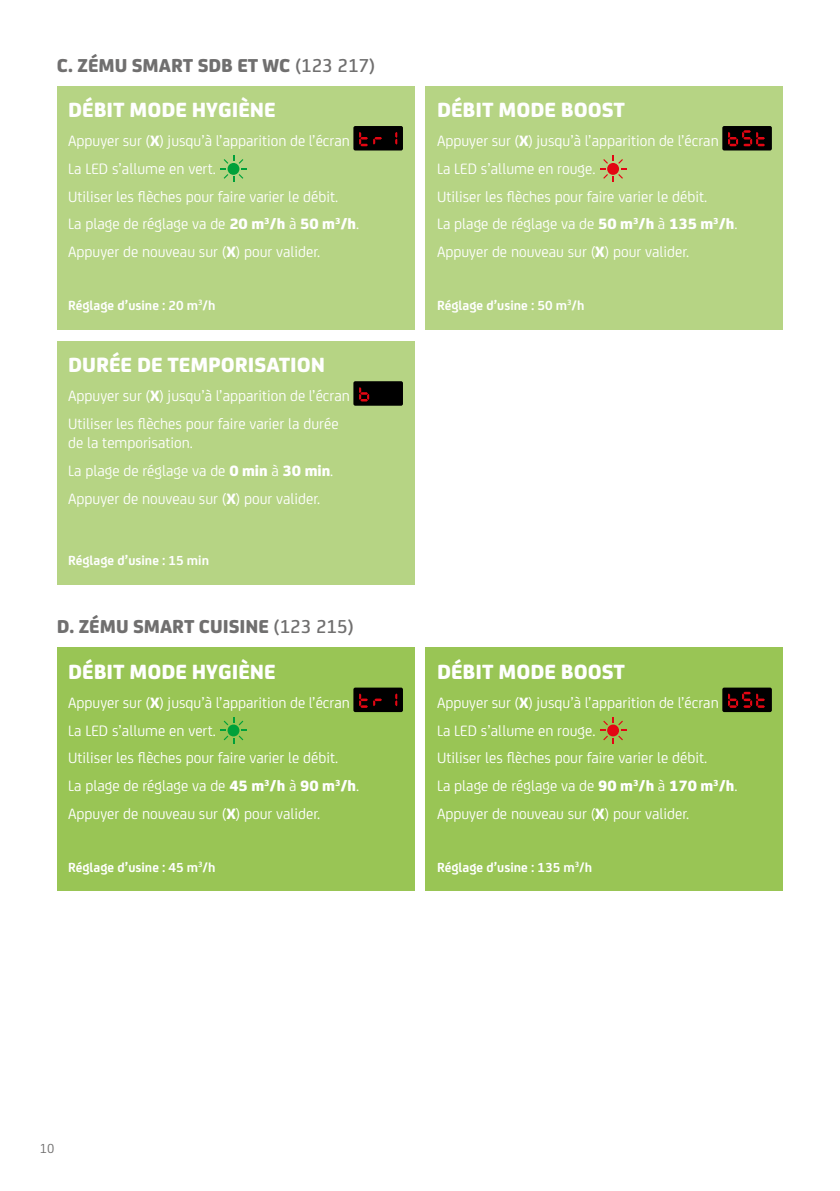
<style>
.page{position:relative;width:840px;height:1191px;background:#fff}
.page>*{position:absolute;margin:0;border:0;box-sizing:border-box;transform-origin:0 0}
.t1{font:800 22px "FS Joey";color:#fff}
.t2{font:800 20px "FS Joey";color:#706f6f}
.t3{font:16px/27.8px "FS Joey";color:#fff}
.t4{font:700 14px "FS Joey";color:#fff}
.t5{font:14px "FS Joey";color:#706f6f}
.s1{font-weight:500}
.s2{font-weight:800}
</style>
<div class="page">
<div style="left:57px;top:86px;width:357px;height:244px;background:#b6d484"></div>
<div style="left:353px;top:126px;width:50px;height:24px;background:#000;border-radius:2px"></div>
<svg style="left:359px;top:132px;width:38px;height:14px"></svg>
<svg style="left:220px;top:156px;width:27px;height:26px"></svg>
<div style="left:57px;top:647px;width:357px;height:244px;background:#99c555"></div>
<div style="left:353px;top:687px;width:50px;height:25px;background:#000;border-radius:2px"></div>
<svg style="left:359px;top:693px;width:38px;height:15px"></svg>
<svg style="left:220px;top:717px;width:27px;height:27px"></svg>
<div style="left:57px;top:341px;width:357px;height:244px;background:#b6d484"></div>
<div style="left:353px;top:381px;width:50px;height:25px;background:#000;border-radius:2px"></div>
<svg style="left:359px;top:387px;width:11px;height:14px"></svg>
<div style="left:425px;top:86px;width:357px;height:244px;background:#b6d484"></div>
<div style="left:722px;top:126px;width:49px;height:24px;background:#000;border-radius:2px"></div>
<svg style="left:728px;top:130px;width:37px;height:16px"></svg>
<svg style="left:600px;top:156px;width:26px;height:26px"></svg>
<div style="left:425px;top:647px;width:357px;height:244px;background:#99c555"></div>
<div style="left:722px;top:687px;width:49px;height:25px;background:#000;border-radius:2px"></div>
<svg style="left:728px;top:692px;width:37px;height:16px"></svg>
<svg style="left:600px;top:717px;width:26px;height:27px"></svg>
<p class="t2" style="left:57px;top:49px;width:320px">C. ZÉMU SMART SDB ET WC <span class="s1">(123 217)</span></p>
<h1 class="t1" style="left:68px;top:93px;width:209px">DÉBIT MODE HYGIÈNE</h1>
<p class="t3" style="left:68px;top:126px;width:292px">Appuyer sur (<span class="s2">X</span>) jusqu’à l’apparition de l’écran La LED s’allume en vert.<br>Utiliser les flèches pour faire varier le débit.<br>La plage de réglage va de <span class="s2">20 m</span><sup>3</sup><span class="s2">/h</span> à <span class="s2">50 m</span><sup>3</sup><span class="s2">/h</span>.<br>Appuyer de nouveau sur (<span class="s2">X</span>) pour valider.</p>
<p class="t4" style="left:68px;top:295px;width:149px">Réglage d’usine : 20 m<sup>3</sup>/h</p>
<h1 class="t1" style="left:68px;top:348px;width:258px">DURÉE DE TEMPORISATION</h1>
<p class="t3" style="left:68px;top:381px;width:283px">Appuyer sur (<span class="s2">X</span>) jusqu’à l’apparition de l’écran<br>Utiliser les flèches pour faire varier la durée</p>
<p class="t3" style="left:68px;top:428px;width:266px">de la temporisation.<br>La plage de réglage va de <span class="s2">0 min</span> à <span class="s2">30 min</span>.<br>Appuyer de nouveau sur (<span class="s2">X</span>) pour valider.</p>
<p class="t4" style="left:68px;top:550px;width:142px">Réglage d’usine : 15 min</p>
<p class="t2" style="left:57px;top:611px;width:298px">D. ZÉMU SMART CUISINE <span class="s1">(123 215)</span></p>
<h1 class="t1" style="left:68px;top:654px;width:209px">DÉBIT MODE HYGIÈNE</h1>
<p class="t3" style="left:68px;top:687px;width:292px">Appuyer sur (<span class="s2">X</span>) jusqu’à l’apparition de l’écran La LED s’allume en vert.<br>Utiliser les flèches pour faire varier le débit.<br>La plage de réglage va de <span class="s2">45 m</span><sup>3</sup><span class="s2">/h</span> à <span class="s2">90 m</span><sup>3</sup><span class="s2">/h</span>.<br>Appuyer de nouveau sur (<span class="s2">X</span>) pour valider.</p>
<p class="t4" style="left:68px;top:856px;width:149px">Réglage d’usine : 45 m<sup>3</sup>/h</p>
<h1 class="t1" style="left:437px;top:93px;width:189px">DÉBIT MODE BOOST</h1>
<p class="t3" style="left:437px;top:126px;width:302px">Appuyer sur (<span class="s2">X</span>) jusqu’à l’apparition de l’écran<br>La LED s’allume en rouge.<br>Utiliser les flèches pour faire varier le débit.<br>La plage de réglage va de <span class="s2">50 m</span><sup>3</sup><span class="s2">/h</span> à <span class="s2">135 m</span><sup>3</sup><span class="s2">/h</span>.<br>Appuyer de nouveau sur (<span class="s2">X</span>) pour valider.</p>
<p class="t4" style="left:437px;top:295px;width:149px">Réglage d’usine : 50 m<sup>3</sup>/h</p>
<h1 class="t1" style="left:437px;top:654px;width:189px">DÉBIT MODE BOOST</h1>
<p class="t3" style="left:437px;top:687px;width:302px">Appuyer sur (<span class="s2">X</span>) jusqu’à l’apparition de l’écran<br>La LED s’allume en rouge.<br>Utiliser les flèches pour faire varier le débit.<br>La plage de réglage va de <span class="s2">90 m</span><sup>3</sup><span class="s2">/h</span> à <span class="s2">170 m</span><sup>3</sup><span class="s2">/h</span>.<br>Appuyer de nouveau sur (<span class="s2">X</span>) pour valider.</p>
<p class="t4" style="left:437px;top:856px;width:156px">Réglage d’usine : 135 m<sup>3</sup>/h</p>
<p class="t5" style="left:40px;top:1138px;width:16px">10</p>
</div>
